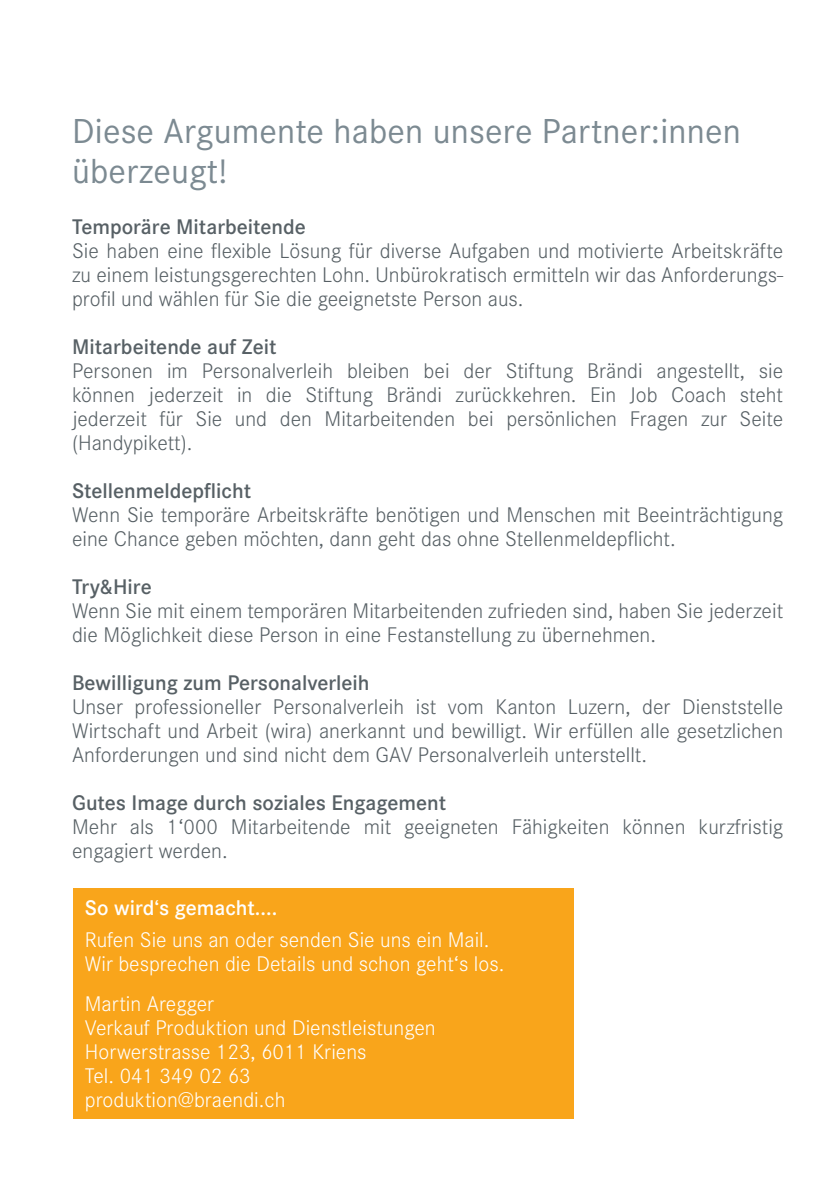
<style>
.page{position:relative;width:840px;height:1191px;background:#fff}
.page>*{position:absolute;margin:0;border:0;box-sizing:border-box;transform-origin:0 0}
.t1{font:36px/40px "Corporate S";letter-spacing:.005em;color:#7c8a92}
.t2{font:300 22px/24px "Corporate S";color:#576065;text-align:justify}
.t3{font:300 22px/24px "Corporate S";color:#fff}
.t4{font:600 22px "Corporate S";color:#576065}
.t5{font:600 22px "Corporate S";color:#fff}
</style>
<div class="page">
<div style="left:73px;top:888px;width:500px;height:230px;background:#f9a51b"></div>
<h1 class="t1" style="left:72px;top:111px;width:670px">Diese Argumente haben unsere Partner:innen überzeugt!</h1>
<p class="t4" style="left:72px;top:214px;width:235px">Temporäre Mitarbeitende</p>
<p class="t2" style="left:72px;top:238px;width:712px">Sie haben eine flexible Lösung für diverse Aufgaben und motivierte Arbeitskräfte zu einem leistungsgerechten Lohn. Unbürokratisch ermitteln wir das Anforderungs&shy;profil und wählen für Sie die geeignetste Person aus.</p>
<p class="t4" style="left:72px;top:334px;width:206px">Mitarbeitende auf Zeit</p>
<p class="t2" style="left:72px;top:358px;width:712px">Personen im Personalverleih bleiben bei der Stiftung Brändi angestellt, sie können jederzeit in die Stiftung Brändi zurückkehren. Ein Job Coach steht jederzeit für Sie und den Mitarbeitenden bei persönlichen Fragen zur Seite (Handypikett).</p>
<p class="t4" style="left:72px;top:478px;width:180px">Stellenmeldepflicht</p>
<p class="t2" style="left:72px;top:502px;width:712px">Wenn Sie temporäre Arbeitskräfte benötigen und Menschen mit Beeinträchtigung eine Chance geben möchten, dann geht das ohne Stellenmeldepflicht.</p>
<p class="t4" style="left:72px;top:574px;width:81px">Try&amp;Hire</p>
<p class="t2" style="left:72px;top:598px;width:712px">Wenn Sie mit einem temporären Mitarbeitenden zufrieden sind, haben Sie jederzeit die Möglichkeit diese Person in eine Festanstellung zu übernehmen.</p>
<p class="t4" style="left:72px;top:670px;width:299px">Bewilligung zum Personalverleih</p>
<p class="t2" style="left:72px;top:694px;width:712px">Unser professioneller Personalverleih ist vom Kanton Luzern, der Dienststelle Wirtschaft und Arbeit (wira) anerkannt und bewilligt. Wir erfüllen alle gesetzlichen Anforderungen und sind nicht dem GAV Personalverleih unterstellt.</p>
<p class="t4" style="left:72px;top:790px;width:375px">Gutes Image durch soziales Engagement</p>
<p class="t2" style="left:72px;top:815px;width:712px">Mehr als 1‘000 Mitarbeitende mit geeigneten Fähigkeiten können kurzfristig engagiert werden.</p>
<p class="t5" style="left:85px;top:895px;width:194px">So wird‘s gemacht....</p>
<p class="t3" style="left:85px;top:928px;width:421px">Rufen Sie uns an oder senden Sie uns ein Mail.<br>Wir besprechen die Details und schon geht‘s los.</p>
<p class="t3" style="left:85px;top:992px;width:352px">Martin Aregger<br>Verkauf Produktion und Dienstleistungen<br>Horwerstrasse 123, 6011 Kriens<br>Tel. 041 349 02 63 produktion@braendi.ch</p>
</div>
